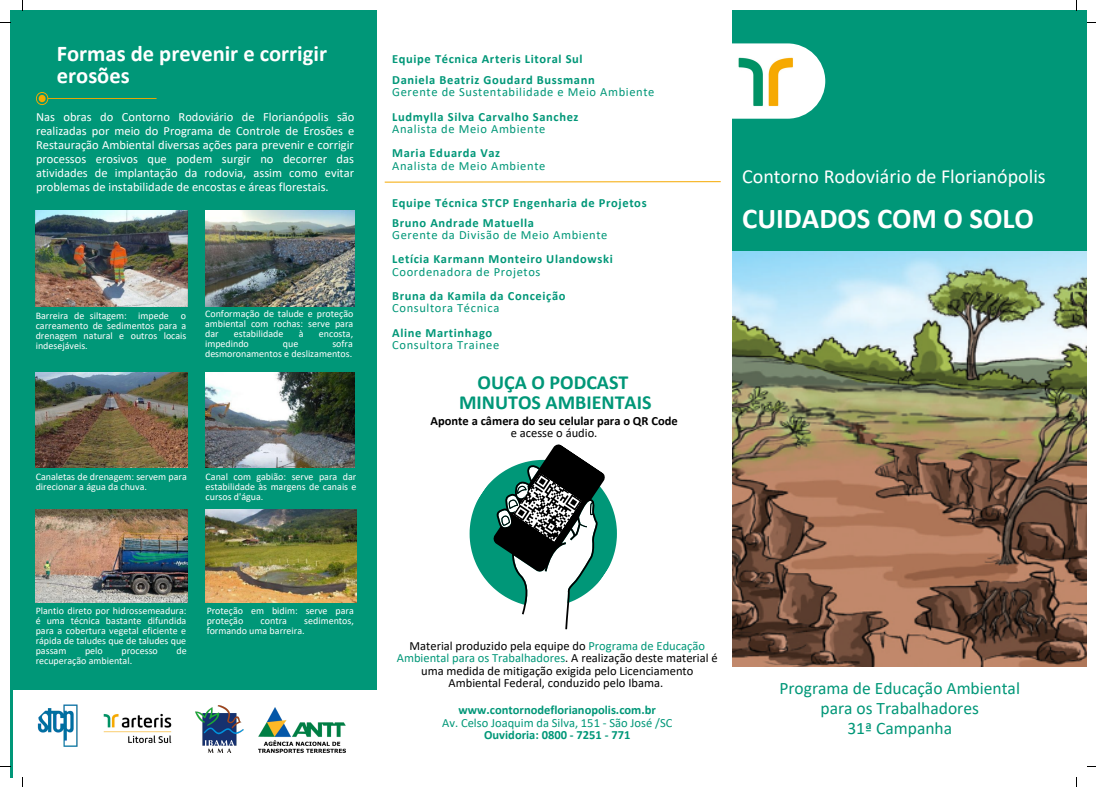
<style>
.page{position:relative;width:1096px;height:787px;background:#fff}
.page>*{position:absolute;margin:0;border:0;box-sizing:border-box;transform-origin:0 0}
.t1{font:700 28.75px "Calibri";color:#fff}
.t2{font:700 22.5px/22.5px "Calibri";color:#fff}
.t3{font:20px "Calibri";color:#fff}
.t4{font:700 20px "Calibri";color:#009778}
.t5{font:17.5px "Calibri";color:#009778}
.t6{font:12.5px/14.1px "Calibri";color:#fff;text-align:justify}
.t7{font:700 12.5px "Calibri";letter-spacing:.05em;color:#009778}
.t8{font:12.5px/12.2px "Calibri";color:#000;text-align:center}
.t9{font:12.5px "Calibri";letter-spacing:.05em;color:#009778}
.t10{font:700 12.5px "Calibri";color:#009778}
.t11{font:12.5px "Calibri";color:#009778}
.t12{font:700 12.5px "Calibri";color:#000}
.t13{font:10px/10px "Calibri";color:#fff;text-align:justify}
.s1{color:#009778}
</style>
<div class="page">
<div style="left:10px;top:10px;width:1076px;height:768px;background:#009778"></div>
<img style="left:36px;top:210px;width:152px;height:96px">
<img style="left:731px;top:252px;width:355px;height:415px">
<div style="left:377px;top:10px;width:354px;height:768px;background:#fff"></div>
<div style="left:658px;top:43px;width:167px;height:76px;background:#fff;border-radius:38px"></div>
<img style="left:738px;top:57px;width:55px;height:50px">
<div style="left:707px;top:667px;width:379px;height:111px;background:#fff"></div>
<svg style="left:384px;top:181px;width:337px;height:2px"></svg>
<svg style="left:469px;top:444px;width:122px;height:136px"></svg>
<svg style="left:486px;top:465px;width:131px;height:165px"></svg>
<hr style="left:48px;top:98px;width:108px;height:1px;background:#f5a900">
<svg style="left:36px;top:92px;width:12px;height:13px"></svg>
<img style="left:205px;top:210px;width:149px;height:96px">
<img style="left:36px;top:372px;width:151px;height:95px">
<img style="left:36px;top:509px;width:152px;height:93px">
<img style="left:205px;top:372px;width:149px;height:95px">
<img style="left:206px;top:509px;width:150px;height:93px">
<div style="left:13px;top:690px;width:380px;height:88px;background:#fff"></div>
<img style="left:195px;top:705px;width:49px;height:47px">
<img style="left:258px;top:708px;width:87px;height:44px">
<img style="left:37px;top:704px;width:41px;height:43px">
<img style="left:103px;top:713px;width:69px;height:30px">
<p class="t2" style="left:57px;top:44px;width:271px">Formas de prevenir e corrigir erosões</p>
<p class="t6" style="left:36px;top:110px;width:320px">Nas obras do Contorno Rodoviário de Florianópolis são realizadas por meio do Programa de Controle de Erosões e Restauração Ambiental diversas ações para prevenir e corrigir processos erosivos que podem surgir no decorrer das atividades de implantação da rodovia, assim como evitar problemas de instabilidade de encostas e áreas florestais.</p>
<p class="t13" style="left:36px;top:311px;width:152px">Barreira de siltagem: impede o carreamento de sedimentos para a drenagem natural e outros locais indesejáveis.</p>
<p class="t13" style="left:205px;top:310px;width:150px">Conformação de talude e proteção ambiental com rochas: serve para dar</p>
<p class="t13" style="left:234px;top:330px;width:51px">estabilidade</p>
<p class="t13" style="left:299px;top:330px;width:6px">à</p>
<p class="t13" style="left:319px;top:330px;width:36px">encosta,</p>
<p class="t13" style="left:205px;top:340px;width:45px">impedindo</p>
<p class="t13" style="left:283px;top:340px;width:17px">que</p>
<p class="t13" style="left:205px;top:340px;width:149px;text-align:right">sofra<br>desmoronamentos e deslizamentos.</p>
<p class="t13" style="left:36px;top:473px;width:152px">Canaletas de drenagem: servem para direcionar a água da chuva.</p>
<p class="t13" style="left:205px;top:473px;width:152px">Canal com gabião: serve para dar estabilidade às margens de canais e cursos d'água.</p>
<p class="t7" style="left:392px;top:54px;width:192px">Equipe Técnica Arteris Litoral Sul</p>
<p class="t7" style="left:392px;top:75px;width:204px">Daniela Beatriz Goudard Bussmann</p>
<p class="t9" style="left:392px;top:87px;width:264px">Gerente de Sustentabilidade e Meio Ambiente</p>
<p class="t7" style="left:392px;top:111px;width:188px">Ludmylla Silva Carvalho Sanchez</p>
<p class="t9" style="left:392px;top:124px;width:155px">Analista de Meio Ambiente</p>
<p class="t7" style="left:392px;top:148px;width:109px">Maria Eduarda Vaz</p>
<p class="t9" style="left:392px;top:160px;width:155px">Analista de Meio Ambiente</p>
<p class="t7" style="left:392px;top:197px;width:256px">Equipe Técnica STCP Engenharia de Projetos</p>
<p class="t7" style="left:392px;top:217px;width:143px">Bruno Andrade Matuella</p>
<p class="t9" style="left:392px;top:230px;width:217px">Gerente da Divisão de Meio Ambiente</p>
<p class="t7" style="left:392px;top:254px;width:222px">Letícia Karmann Monteiro Ulandowski</p>
<p class="t9" style="left:392px;top:266px;width:150px">Coordenadora de Projetos</p>
<p class="t7" style="left:392px;top:291px;width:175px">Bruna da Kamila da Conceição</p>
<p class="t9" style="left:392px;top:303px;width:109px">Consultora Técnica</p>
<p class="t7" style="left:392px;top:327px;width:102px">Aline Martinhago</p>
<p class="t9" style="left:392px;top:339px;width:109px">Consultora Trainee</p>
<p class="t4" style="left:477px;top:374px;width:152px">OUÇA O PODCAST</p>
<p class="t4" style="left:459px;top:394px;width:194px">MINUTOS AMBIENTAIS</p>
<p class="t12" style="left:430px;top:415px;width:249px">Aponte a câmera do seu celular para o QR Code</p>
<p class="t8" style="left:511px;top:428px;width:88px">e acesse o áudio.</p>
<p class="t3" style="left:742px;top:168px;width:305px">Contorno Rodoviário de Florianópolis</p>
<p class="t1" style="left:742px;top:206px;width:293px">CUIDADOS COM O SOLO</p>
<p class="t13" style="left:36px;top:607px;width:152px">Plantio direto por hidrossemeadura: é uma técnica bastante difundida para a cobertura vegetal eficiente e rápida de taludes que de taludes que passam</p>
<p class="t13" style="left:85px;top:647px;width:19px">pelo</p>
<p class="t13" style="left:121px;top:647px;width:38px">processo</p>
<p class="t13" style="left:176px;top:647px;width:12px">de</p>
<p class="t13" style="left:36px;top:657px;width:98px">recuperação ambiental.</p>
<p class="t13" style="left:207px;top:607px;width:149px">Proteção em bidim: serve para proteção</p>
<p class="t13" style="left:207px;top:617px;width:149px;text-indent:98px">sedimentos, formando uma barreira.</p>
<p class="t13" style="left:260px;top:617px;width:28px">contra</p>
<p class="t8" style="left:397px;top:641px;width:322px">Material produzido pela equipe do <span class="s1">Programa de Educação Ambiental para os Trabalhadores</span>. A realização deste material é uma medida de mitigação exigida pelo Licenciamento Ambiental Federal, conduzido pelo Ibama.</p>
<p class="t10" style="left:458px;top:705px;width:199px">www.contornodeflorianopolis.com.br</p>
<p class="t11" style="left:442px;top:717px;width:232px">Av. Celso Joaquim da Silva, 151 - São José /SC</p>
<p class="t10" style="left:484px;top:729px;width:148px">Ouvidoria: 0800 - 7251 - 771</p>
<p class="t5" style="left:779px;top:681px;width:242px">Programa de Educação Ambiental</p>
<p class="t5" style="left:820px;top:701px;width:160px">para os Trabalhadores</p>
<p class="t5" style="left:847px;top:721px;width:106px">31ª Campanha</p>
</div>
